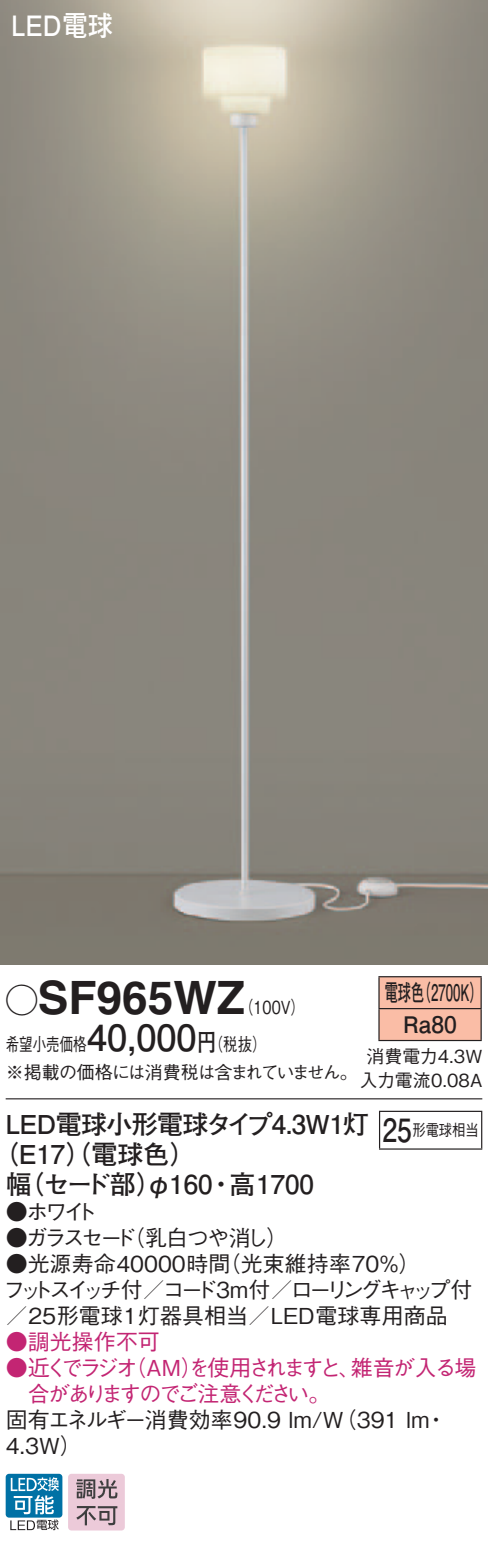
<style>
.page{position:relative;width:488px;height:1549px;background:#fff}
.page>*{position:absolute;margin:0;border:0;box-sizing:border-box;transform-origin:0 0}
.t1{font:700 46px "Helvetica LT Std";color:#231f20}
.t2{font:700 36px "Futo Go B101 Pro";color:#231f20}
.t3{font:700 32px "Futo Go B101 Pro";color:#231f20;scale:.83 1}
.t4{font:700 28px "Futo Go B101 Pro";color:#fff;scale:.9 1}
.t5{font:700 26px "Futo Go B101 Pro";letter-spacing:-.025em;color:#231f20}
.t6{font:700 22.8px/32px "Futo Go B101 Pro";color:#231f20;scale:.58 1}
.t7{font:500 22px/26px "Gothic BBB Pro";color:#231f20}
.t8{font:500 22px/26px "Gothic BBB Pro";letter-spacing:-.015em;color:#c32573}
.t9{font:500 22px/26px "Gothic BBB Pro";letter-spacing:-.185em;color:#c32573}
.t10{font:500 22px "Gothic BBB Pro";letter-spacing:-.11em;color:#c32573}
.t11{font:500 18px/28px "Gothic BBB Pro";letter-spacing:-.04em;color:#231f20;scale:.75 1}
.t12{font:500 18px/24px "Gothic BBB Pro";color:#231f20;text-align:center}
.t13{font:500 18px "Gothic BBB Pro";color:#231f20;scale:.8 1}
.t14{font:500 16px "Gothic BBB Pro";color:#231f20;scale:.83 1}
.s1{font-family:"Ford Classification 1";font-weight:400;font-size:32px}
.s2{font-family:"Futo Go B101 Pro";font-weight:700;font-size:24px}
</style>
<div class="page">
<img style="left:0;top:0;width:488px;height:964px">
<div style="left:6px;top:1473px;width:56px;height:44px;background:#0071a5;border-radius:3px"></div>
<svg style="left:10px;top:1477px;width:49px;height:52px"></svg>
<svg style="left:68px;top:1473px;width:57px;height:57px;background:#c9afbb"></svg>
<hr style="left:6px;top:1098px;width:476px;height:1px;background:#231f20">
<div style="left:379px;top:977px;width:101px;height:62px;background:#fabda6"></div>
<hr style="left:378px;top:976px;width:103px;height:1px;background:#231f20">
<hr style="left:378px;top:977px;width:1px;height:31px;background:#231f20">
<hr style="left:480px;top:977px;width:1px;height:31px;background:#231f20">
<hr style="left:378px;top:1007px;width:103px;height:2px;background:#231f20">
<hr style="left:378px;top:1009px;width:1px;height:30px;background:#231f20">
<hr style="left:480px;top:1009px;width:1px;height:30px;background:#231f20">
<hr style="left:378px;top:1039px;width:103px;height:2px;background:#231f20">
<hr style="left:379px;top:1111px;width:1px;height:37px;background:#231f20">
<hr style="left:379px;top:1110px;width:103px;height:2px;background:#231f20">
<hr style="left:481px;top:1111px;width:1px;height:37px;background:#231f20">
<hr style="left:379px;top:1148px;width:103px;height:1px;background:#231f20">
<p class="t4" style="left:11px;top:3px;width:114px">LED電球</p>
<h1 class="t1" style="left:6px;top:969px;width:241px"><span class="s1">A</span>SF965WZ</h1>
<p class="t13" style="left:197px;top:1030px;width:88px">（<span class="s2">円</span>税抜(</p>
<p class="t6" style="left:417px;top:973px;width:115px">（2700 (K</p>
<p class="t6" style="left:403px;top:973px;width:94px;text-indent:-19px">電球色<br>Ra80</p>
<p class="t13" style="left:239px;top:992px;width:84px">（100 (V</p>
<h2 class="t2" style="left:87px;top:1008px;width:111px">40,000</h2>
<p class="t11" style="left:6px;top:1028px;width:471px">希望小売価格<br>※掲載の価格には消費税は含まれていません。</p>
<p class="t5" style="left:6px;top:1102px;width:365px">LED電球小形電球タイプ4.3W 灯1</p>
<p class="t5" style="left:-8px;top:1132px;width:206px">（E17（）電球色(</p>
<p class="t5" style="left:229px;top:1162px;width:86px">高1700</p>
<p class="t12" style="left:359px;top:1041px;width:124px">消費電力4.3W入力電流0.08A</p>
<h3 class="t3" style="left:382px;top:1104px;width:37px">25</h3>
<p class="t14" style="left:412px;top:1117px;width:81px">形電球相当</p>
<p class="t5" style="left:6px;top:1162px;width:208px">（幅セード部 φ） 160</p>
<p class="t7" style="left:6px;top:1196px;width:93px">●ホワイト</p>
<p class="t7" style="left:123px;top:1222px;width:167px">（乳白つや消し(</p>
<p class="t5" style="left:208px;top:1162px;width:27px">・</p>
<p class="t7" style="left:6px;top:1222px;width:132px">●ガラスセード</p>
<p class="t7" style="left:219px;top:1248px;width:203px">（光束維持率70％(</p>
<p class="t7" style="left:3px;top:1248px;width:470px">●光源寿命40000時間<br>フットスイッチ付／コード3m付／ローリングキャップ付／25形電球1灯器具相当／LED電球専用商品</p>
<p class="t8" style="left:125px;top:1326px;width:353px;text-indent:-119px">●調光操作不可<br>（AM を使用されますと雑音が入る場</p>
<p class="t10" style="left:181px;top:1350px;width:23px">）</p>
<p class="t9" style="left:28px;top:1352px;width:304px;text-indent:-22px">●近くでラジオ<br>合がありますのでご注意ください。</p>
<p class="t10" style="left:338px;top:1350px;width:23px">、</p>
<p class="t7" style="left:6px;top:1404px;width:425px">固有エネルギー消費効率90.9 lm （W/ 391 lm<br>4.3W(</p>
<p class="t7" style="left:425px;top:1404px;width:23px">・</p>
</div>
